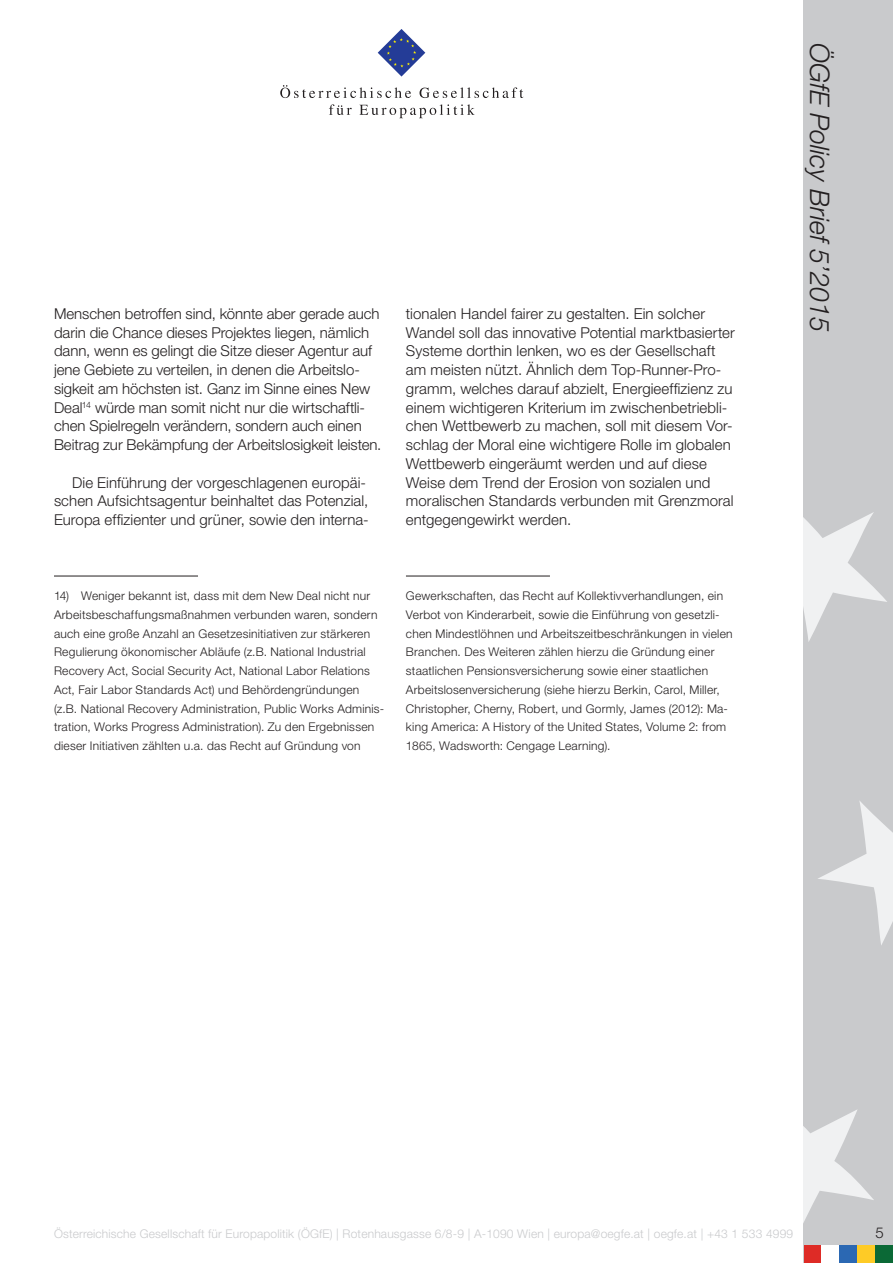
<style>
.page{position:relative;width:893px;height:1263px;background:#fff}
.page>*{position:absolute;margin:0;border:0;box-sizing:border-box;transform-origin:0 0}
.t1{font:italic 300 27px "Helvetica Neue LT Std";color:#231f20}
.Standard_Paragraph{font:300 15px/18.8px "Helvetica Neue LT Std";letter-spacing:.005em;color:#231f20}
.Footnotes{font:300 12px/18.8px "Helvetica Neue LT Std";letter-spacing:.02em;color:#231f20}
.t2{font:300 12px "Helvetica Neue LT Std";letter-spacing:.015em;color:#c9cacc}
</style>
<div class="page">
<div style="left:804px;top:0;width:89px;height:1263px;background:#c9cacc"></div>
<svg style="left:804px;top:512px;width:83px;height:130px"></svg>
<svg style="left:818px;top:801px;width:75px;height:144px"></svg>
<svg style="left:804px;top:1110px;width:70px;height:111px"></svg>
<svg style="left:378px;top:29px;width:47px;height:48px"></svg>
<svg style="left:280px;top:85px;width:131px;height:13px"></svg>
<svg style="left:420px;top:87px;width:103px;height:11px"></svg>
<svg style="left:329px;top:104px;width:23px;height:11px"></svg>
<svg style="left:359px;top:104px;width:116px;height:14px"></svg>
<div style="left:857px;top:1245px;width:18px;height:18px;background:#fecb26"></div>
<div style="left:839px;top:1245px;width:18px;height:18px;background:#2b68b3"></div>
<div style="left:804px;top:1245px;width:17px;height:18px;background:#de2b26"></div>
<div style="left:875px;top:1245px;width:18px;height:18px;background:#0b6936"></div>
<div style="left:821px;top:1245px;width:18px;height:18px;background:#fff"></div>
<hr style="left:54px;top:576px;width:144px;height:1px;background:#231f20">
<hr style="left:406px;top:576px;width:144px;height:1px;background:#231f20">
<p class="Standard_Paragraph" style="left:54px;top:304px;width:329px">Menschen betroffen sind, könnte aber gerade auch darin die Chance dieses Projektes liegen, nämlich dann, wenn es gelingt die Sitze dieser Agentur auf jene Gebiete zu verteilen, in denen die Arbeitslo&shy;sigkeit am höchsten ist. Ganz im Sinne eines New Deal<sup>14</sup> würde man somit nicht nur die wirtschaftli&shy;chen Spielregeln verändern, sondern auch einen Beitrag zur Bekämpfung der Arbeitslosigkeit leisten.</p>
<p class="Standard_Paragraph" style="left:54px;top:472px;width:316px;text-indent:18px">Die Einführung der vorgeschlagenen europäi&shy;schen Aufsichtsagentur beinhaltet das Potenzial,<br>Europa effizienter und grüner, sowie den interna-</p>
<p class="Standard_Paragraph" style="left:406px;top:304px;width:330px">tionalen Handel fairer zu gestalten. Ein solcher Wandel soll das innovative Potential marktbasierter Systeme dorthin lenken, wo es der Gesellschaft am meisten nützt. Ähnlich dem Top-Runner-Pro&shy;gramm, welches darauf abzielt, Energieeffizienz zu einem wichtigeren Kriterium im zwischenbetriebli&shy;chen Wettbewerb zu machen, soll mit diesem Vor&shy;schlag der Moral eine wichtigere Rolle im globalen Wettbewerb eingeräumt werden und auf diese Weise dem Trend der Erosion von sozialen und moralischen Standards verbunden mit Grenzmoral entgegengewirkt werden.</p>
<p class="Footnotes" style="left:54px;top:586px;width:332px">14) Weniger bekannt ist, dass mit dem New Deal nicht nur Arbeitsbeschaffungsmaßnahmen verbunden waren, sondern auch eine große Anzahl an Gesetzesinitiativen zur stärkeren Regulierung ökonomischer Abläufe (z.B. National Industrial Recovery Act, Social Security Act, National Labor Relations Act, Fair Labor Standards Act) und Behördengründungen (z.B. National Recovery Administration, Public Works Adminis&shy;tration, Works Progress Administration). Zu den Ergebnissen dieser Initiativen zählten u.a. das Recht auf Gründung von</p>
<p class="Footnotes" style="left:406px;top:586px;width:328px">Gewerkschaften, das Recht auf Kollektivverhandlungen, ein Verbot von Kinderarbeit, sowie die Einführung von gesetzli&shy;chen Mindestlöhnen und Arbeitszeitbeschränkungen in vielen Branchen. Des Weiteren zählen hierzu die Gründung einer staatlichen Pensionsversicherung sowie einer staatlichen Arbeitslosenversicherung (siehe hierzu Berkin, Carol, Miller, Christopher, Cherny, Robert, und Gormly, James (2012): Ma&shy;king America: A History of the United States, Volume 2: from 1865, Wadsworth: Cengage Learning).</p>
<h1 class="t1" style="left:836px;top:43px;width:290px;rotate:90deg">ÖGfE Policy Brief 5’2015</h1>
<p class="t2" style="left:54px;top:1226px;width:741px">Österreichische Gesellschaft für Europapolitik (ÖGfE) | Rotenhausgasse 6/8-9 | A-1090 Wien | europa@oegfe.at | oegfe.at | +43 1 533 4999</p>
<p class="Standard_Paragraph" style="left:875px;top:1222px;width:10px">5</p>
</div>
